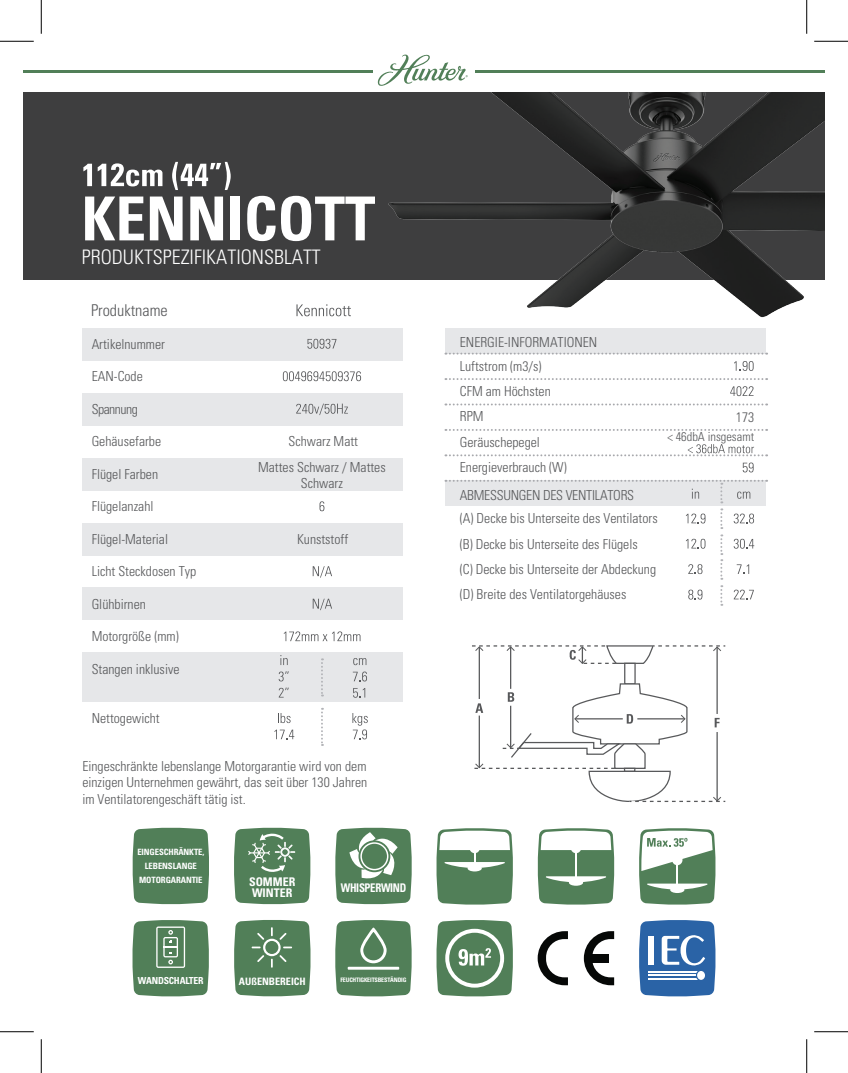
<style>
.page{position:relative;width:848px;height:1073px;background:#fff}
.page>*{position:absolute;margin:0;border:0;box-sizing:border-box;transform-origin:0 0}
.t1{font:300 condensed 20px "Univers LT Std";color:#fff}
.t2{font:300 condensed 16.25px "Univers";color:#57585a}
.t3{font:300 condensed 13.75px/25.4px "Univers";color:#57585a}
.t4{font:300 condensed 13.75px "Univers";letter-spacing:-.035em;color:#57585a}
.t5{font:300 condensed 12.5px "Univers";color:#57585a}
.t6{font:700 condensed 11.88px/11.2px "Univers";letter-spacing:-.015em;color:#fff}
.t7{font:700 condensed 11.88px "Univers";letter-spacing:-.015em;color:#fff;scale:.9 1}
.t8{font:700 condensed 10.12px "Univers";color:#fff}
.t9{font:700 condensed 9.62px "Univers";letter-spacing:-.025em;color:#fff}
.t10{font:700 condensed 8.62px/14.2px "Univers";letter-spacing:-.01em;color:#fff;text-align:center}
.t11{font:700 condensed 6.12px "Univers";letter-spacing:-.03em;color:#fff}
</style>
<div class="page">
<div style="left:24px;top:83px;width:800px;height:196px;background:#3e3e3f"></div>
<img style="left:388px;top:92px;width:436px;height:225px">
<svg style="left:83px;top:164px;width:9px;height:22px"></svg>
<svg style="left:98px;top:163px;width:64px;height:23px"></svg>
<svg style="left:172px;top:162px;width:59px;height:28px"></svg>
<svg style="left:85px;top:196px;width:59px;height:44px"></svg>
<svg style="left:150px;top:196px;width:32px;height:44px"></svg>
<svg style="left:190px;top:196px;width:33px;height:44px"></svg>
<div style="left:231px;top:196px;width:9px;height:44px;background:#fff"></div>
<svg style="left:247px;top:196px;width:28px;height:45px"></svg>
<svg style="left:281px;top:196px;width:94px;height:45px"></svg>
<div style="left:82px;top:393px;width:320px;height:32px;background:#e6e7e9"></div>
<div style="left:82px;top:328px;width:320px;height:32px;background:#e6e7e9"></div>
<div style="left:82px;top:458px;width:320px;height:32px;background:#e6e7e9"></div>
<div style="left:82px;top:523px;width:320px;height:32px;background:#e6e7e9"></div>
<div style="left:82px;top:587px;width:320px;height:33px;background:#e6e7e9"></div>
<div style="left:82px;top:652px;width:320px;height:50px;background:#e6e7e9"></div>
<svg style="left:307px;top:339px;width:29px;height:10px"></svg>
<svg style="left:283px;top:371px;width:78px;height:10px"></svg>
<svg style="left:296px;top:403px;width:52px;height:12px"></svg>
<svg style="left:319px;top:501px;width:5px;height:10px"></svg>
<svg style="left:313px;top:566px;width:19px;height:11px"></svg>
<svg style="left:313px;top:598px;width:19px;height:12px"></svg>
<svg style="left:284px;top:631px;width:76px;height:10px"></svg>
<svg style="left:296px;top:304px;width:55px;height:12px"></svg>
<div style="left:445px;top:328px;width:321px;height:25px;background:#e6e7e9"></div>
<svg style="left:734px;top:361px;width:19px;height:10px"></svg>
<svg style="left:730px;top:386px;width:23px;height:10px"></svg>
<svg style="left:742px;top:462px;width:11px;height:10px"></svg>
<svg style="left:445px;top:378px;width:322px;height:2px"></svg>
<svg style="left:445px;top:403px;width:322px;height:2px"></svg>
<svg style="left:445px;top:352px;width:322px;height:2px"></svg>
<svg style="left:445px;top:429px;width:322px;height:2px"></svg>
<svg style="left:445px;top:444px;width:322px;height:12px"></svg>
<div style="left:24px;top:24px;width:800px;height:68px;background:#fff"></div>
<svg style="left:377px;top:54px;width:90px;height:32px"></svg>
<hr style="left:24px;top:70px;width:349px;height:3px;background:#517f58">
<hr style="left:474px;top:70px;width:350px;height:3px;background:#517f58">
<svg style="left:321px;top:658px;width:2px;height:38px"></svg>
<svg style="left:321px;top:708px;width:2px;height:38px"></svg>
<svg style="left:445px;top:480px;width:322px;height:126px"></svg>
<div style="left:624px;top:662px;width:11px;height:22px;background:#fff;border:1px solid #58595b"></div>
<hr style="left:716px;top:647px;width:1px;height:67px;background:#58595b">
<hr style="left:510px;top:647px;width:1px;height:42px;background:#58595b">
<hr style="left:478px;top:647px;width:2px;height:52px;background:#58595b">
<svg style="left:472px;top:645px;width:253px;height:19px"></svg>
<svg style="left:474px;top:682px;width:251px;height:120px"></svg>
<svg style="left:280px;top:655px;width:8px;height:10px"></svg>
<svg style="left:278px;top:671px;width:11px;height:10px"></svg>
<svg style="left:279px;top:687px;width:10px;height:10px"></svg>
<svg style="left:353px;top:658px;width:13px;height:7px"></svg>
<svg style="left:353px;top:671px;width:14px;height:10px"></svg>
<svg style="left:353px;top:688px;width:12px;height:9px"></svg>
<svg style="left:278px;top:713px;width:12px;height:10px"></svg>
<svg style="left:274px;top:729px;width:20px;height:10px"></svg>
<svg style="left:352px;top:713px;width:16px;height:26px"></svg>
<hr style="left:0;top:41px;width:34px;height:1px;background:#000">
<hr style="left:814px;top:41px;width:34px;height:1px;background:#000">
<hr style="left:0;top:1031px;width:34px;height:1px;background:#000">
<hr style="left:814px;top:1031px;width:34px;height:1px;background:#000">
<hr style="left:41px;top:0;width:1px;height:34px;background:#000">
<hr style="left:41px;top:1039px;width:1px;height:33px;background:#000">
<hr style="left:806px;top:0;width:1px;height:34px;background:#000">
<hr style="left:806px;top:1039px;width:1px;height:33px;background:#000">
<svg style="left:436px;top:828px;width:77px;height:76px"></svg>
<svg style="left:537px;top:828px;width:77px;height:76px"></svg>
<svg style="left:639px;top:828px;width:76px;height:76px"></svg>
<svg style="left:335px;top:827px;width:77px;height:77px;background:#6f9574"></svg>
<svg style="left:358px;top:840px;width:32px;height:32px"></svg>
<div style="left:360px;top:842px;width:28px;height:28px;border:1px solid #fff;border-radius:50%"></div>
<svg style="left:234px;top:827px;width:76px;height:77px;background:#628c69"></svg>
<svg style="left:132px;top:827px;width:77px;height:77px;background:#5a8560"></svg>
<svg style="left:584px;top:931px;width:30px;height:54px"></svg>
<svg style="left:537px;top:931px;width:31px;height:54px"></svg>
<svg style="left:639px;top:920px;width:76px;height:76px;background:#4d7db4"></svg>
<hr style="left:648px;top:971px;width:51px;height:1px;background:#fff">
<hr style="left:648px;top:974px;width:51px;height:2px;background:#fff">
<hr style="left:648px;top:978px;width:51px;height:1px;background:#fff">
<svg style="left:696px;top:969px;width:10px;height:12px"></svg>
<div style="left:697px;top:971px;width:8px;height:8px;background:#fff;border-radius:50%"></div>
<svg style="left:436px;top:920px;width:77px;height:76px;background:#6b9271"></svg>
<div style="left:445px;top:928px;width:59px;height:59px;border:4px solid #fff;border-radius:50%"></div>
<svg style="left:335px;top:920px;width:77px;height:76px;background:#618a67"></svg>
<div style="left:348px;top:966px;width:51px;height:3px;background:#fff;border:2px solid #fff"></div>
<svg style="left:234px;top:920px;width:77px;height:76px;background:#5f8965"></svg>
<svg style="left:132px;top:920px;width:77px;height:76px;background:#618b68"></svg>
<h1 class="t1" style="left:82px;top:245px;width:240px">PRODUKTSPEZIFIKATIONSBLATT</h1>
<p class="t2" style="left:91px;top:301px;width:78px">Produktname</p>
<p class="t3" style="left:92px;top:331px;width:75px">Artikelnummer</p>
<p class="t3" style="left:92px;top:363px;width:53px">EAN-Code</p>
<p class="t4" style="left:92px;top:400px;width:48px">Spannung</p>
<p class="t3" style="left:92px;top:428px;width:71px">Gehäusefarbe</p>
<p class="t3" style="left:288px;top:428px;width:71px">Schwarz Matt</p>
<p class="t3" style="left:92px;top:461px;width:68px">Flügel Farben</p>
<p class="t3" style="left:258px;top:458px;width:129px;line-height:16.5px;text-align:center">Mattes Schwarz / Mattes<br>Schwarz</p>
<p class="t3" style="left:92px;top:493px;width:63px">Flügelanzahl</p>
<p class="t3" style="left:92px;top:526px;width:78px">Flügel-Material</p>
<p class="t3" style="left:297px;top:526px;width:53px">Kunststoff</p>
<p class="t3" style="left:92px;top:558px;width:106px">Licht Steckdosen Typ</p>
<p class="t3" style="left:92px;top:591px;width:56px">Glühbirnen</p>
<p class="t3" style="left:92px;top:623px;width:89px">Motorgröße (mm)</p>
<p class="t3" style="left:92px;top:656px;width:89px">Stangen inklusive</p>
<p class="t3" style="left:92px;top:705px;width:69px">Nettogewicht</p>
<p class="t3" style="left:82px;top:758px;width:286px;line-height:16.5px;text-align:justify">Eingeschränkte lebenslange Motorgarantie wird von dem einzigen Unternehmen gewährt, das seit über 130 Jahren im Ventilatorengeschäft tätig ist.</p>
<p class="t10" style="left:137px;top:844px;width:69px">EINGESCHRÄNKTE,<br>LEBENSLANGE<br>MOTORGARANTIE</p>
<p class="t6" style="left:249px;top:875px;width:48px">SOMMER<br>WINTER</p>
<p class="t7" style="left:341px;top:880px;width:74px">WHISPERWIND</p>
<p class="t9" style="left:138px;top:974px;width:67px">WANDSCHALTER</p>
<p class="t8" style="left:239px;top:974px;width:68px">AUßENBEREICH</p>
<p class="t11" style="left:340px;top:975px;width:68px">FEUCHTIGKEITSBESTÄNDIG</p>
<p class="t3" style="left:460px;top:331px;width:139px;line-height:23.4px">ENERGIE-INFORMATIONEN<br>Luftstrom (m3/s)</p>
<p class="t3" style="left:460px;top:378px;width:108px">CFM am Höchsten<br>RPM<br>Geräuschepegel<br>Energieverbrauch (W)</p>
<p class="t3" style="left:460px;top:483px;width:199px;line-height:23.4px">ABMESSUNGEN DES VENTILATORS<br>(A) Decke bis Unterseite des Ventilators</p>
<p class="t3" style="left:460px;top:531px;width:198px">(B) Decke bis Unterseite des Flügels<br>(C) Decke bis Unterseite der Abdeckung (D) Breite des Ventilatorgehäuses</p>
<p class="t3" style="left:735px;top:405px;width:20px">173</p>
<p class="t5" style="left:667px;top:429px;width:88px">&lt; 46dbA insgesamt</p>
</div>
